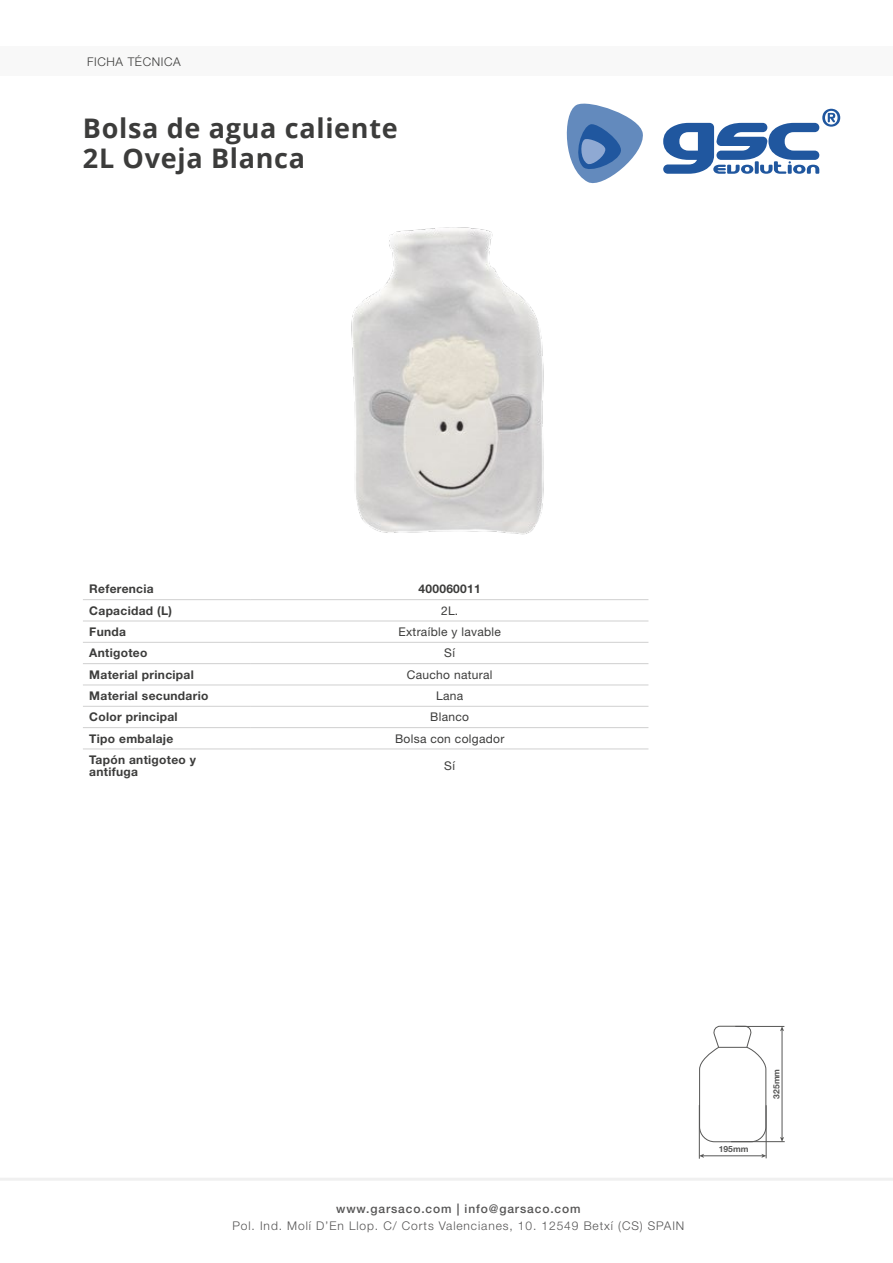
<style>
.page{position:relative;width:893px;height:1263px;background:#fff}
.page>*{position:absolute;margin:0;border:0;box-sizing:border-box;transform-origin:0 0}
.t1{font:700 27px/30px "Open Sans";letter-spacing:.025em;color:#3c3c3b}
.t2{font:700 12px/12px "Helvetica Neue LT Std";letter-spacing:.025em;color:#3c3c3b}
.t3{font:12px "Helvetica Neue LT Std";letter-spacing:.025em;color:#3c3c3b}
.t4{font:300 12px "Helvetica Neue LT Std";letter-spacing:.075em;color:#565555}
.t5{font:500 12px "Helvetica Neue LT Std";letter-spacing:.075em;color:#565555}
.t6{font:300 12px "Helvetica Neue LT Std";letter-spacing:.05em;color:#3c3c3b}
.t7{font:700 8.55px "Helvetica Neue LT Std";color:#575756}
</style>
<div class="page">
<svg style="left:663px;top:109px;width:177px;height:65px"></svg>
<svg style="left:566px;top:103px;width:77px;height:81px"></svg>
<hr style="left:0;top:1178px;width:893px;height:3px;background:#f0f0f0">
<div style="left:0;top:47px;width:893px;height:29px;background:#f8f8f8"></div>
<hr style="left:83px;top:599px;width:168px;height:1px;background:#d0d0d0">
<hr style="left:251px;top:599px;width:397px;height:1px;background:#d0d0d0">
<hr style="left:83px;top:621px;width:168px;height:1px;background:#d0d0d0">
<hr style="left:251px;top:621px;width:397px;height:1px;background:#d0d0d0">
<hr style="left:83px;top:642px;width:168px;height:1px;background:#d0d0d0">
<hr style="left:251px;top:642px;width:397px;height:1px;background:#d0d0d0">
<hr style="left:83px;top:663px;width:168px;height:1px;background:#d0d0d0">
<hr style="left:251px;top:663px;width:397px;height:1px;background:#d0d0d0">
<hr style="left:83px;top:685px;width:168px;height:1px;background:#d0d0d0">
<hr style="left:251px;top:685px;width:397px;height:1px;background:#d0d0d0">
<hr style="left:83px;top:706px;width:168px;height:1px;background:#d0d0d0">
<hr style="left:251px;top:706px;width:397px;height:1px;background:#d0d0d0">
<hr style="left:83px;top:727px;width:168px;height:1px;background:#d0d0d0">
<hr style="left:251px;top:727px;width:397px;height:1px;background:#d0d0d0">
<hr style="left:83px;top:748px;width:168px;height:1px;background:#d0d0d0">
<hr style="left:251px;top:748px;width:397px;height:1px;background:#d0d0d0">
<img style="left:351px;top:227px;width:193px;height:308px">
<hr style="left:699px;top:1105px;width:1px;height:54px;background:#575756">
<hr style="left:766px;top:1105px;width:1px;height:53px;background:#575756">
<hr style="left:703px;top:1155px;width:60px;height:1px;background:#575756">
<svg style="left:699px;top:1154px;width:5px;height:4px"></svg>
<svg style="left:761px;top:1154px;width:5px;height:4px"></svg>
<hr style="left:731px;top:1141px;width:54px;height:1px;background:#575756">
<hr style="left:735px;top:1026px;width:49px;height:1px;background:#575756">
<hr style="left:782px;top:1030px;width:1px;height:108px;background:#575756">
<svg style="left:780px;top:1137px;width:4px;height:5px"></svg>
<svg style="left:780px;top:1027px;width:4px;height:4px"></svg>
<svg style="left:699px;top:1026px;width:67px;height:116px"></svg>
<p class="t6" style="left:87px;top:54px;width:95px">FICHA TÉCNICA</p>
<h1 class="t1" style="left:83px;top:112px;width:316px">Bolsa de agua caliente<br>2L Oveja Blanca</h1>
<p class="t2" style="left:89px;top:583px;width:66px">Referencia</p>
<p class="t2" style="left:418px;top:583px;width:64px">400060011</p>
<p class="t2" style="left:89px;top:604px;width:84px">Capacidad (L)</p>
<p class="t3" style="left:441px;top:603px;width:19px">2L.</p>
<p class="t2" style="left:89px;top:625px;width:38px">Funda</p>
<p class="t3" style="left:398px;top:624px;width:104px">Extraíble y lavable</p>
<p class="t2" style="left:89px;top:647px;width:60px">Antigoteo</p>
<p class="t3" style="left:444px;top:646px;width:12px">Sí</p>
<p class="t2" style="left:89px;top:668px;width:106px">Material principal</p>
<p class="t3" style="left:407px;top:667px;width:87px">Caucho natural</p>
<p class="t2" style="left:89px;top:689px;width:121px">Material secundario</p>
<p class="t3" style="left:436px;top:688px;width:29px">Lana</p>
<p class="t2" style="left:89px;top:711px;width:90px">Color principal</p>
<p class="t3" style="left:430px;top:710px;width:40px">Blanco</p>
<p class="t2" style="left:89px;top:732px;width:86px">Tipo embalaje</p>
<p class="t3" style="left:395px;top:731px;width:111px">Bolsa con colgador</p>
<p class="t2" style="left:89px;top:753px;width:108px">Tapón antigoteo y antifuga</p>
<p class="t3" style="left:444px;top:758px;width:12px">Sí</p>
<p class="t5" style="left:336px;top:1202px;width:246px">www.garsaco.com | info@garsaco.com</p>
<p class="t4" style="left:232px;top:1218px;width:453px">Pol. Ind. Molí D’En Llop. C/ Corts Valencianes, 10. 12549 Betxí (CS) SPAIN</p>
<p class="t7" style="left:719px;top:1144px;width:31px">195mm</p>
<p class="t7" style="left:771px;top:1098px;width:31px;rotate:-90deg">325mm</p>
</div>
